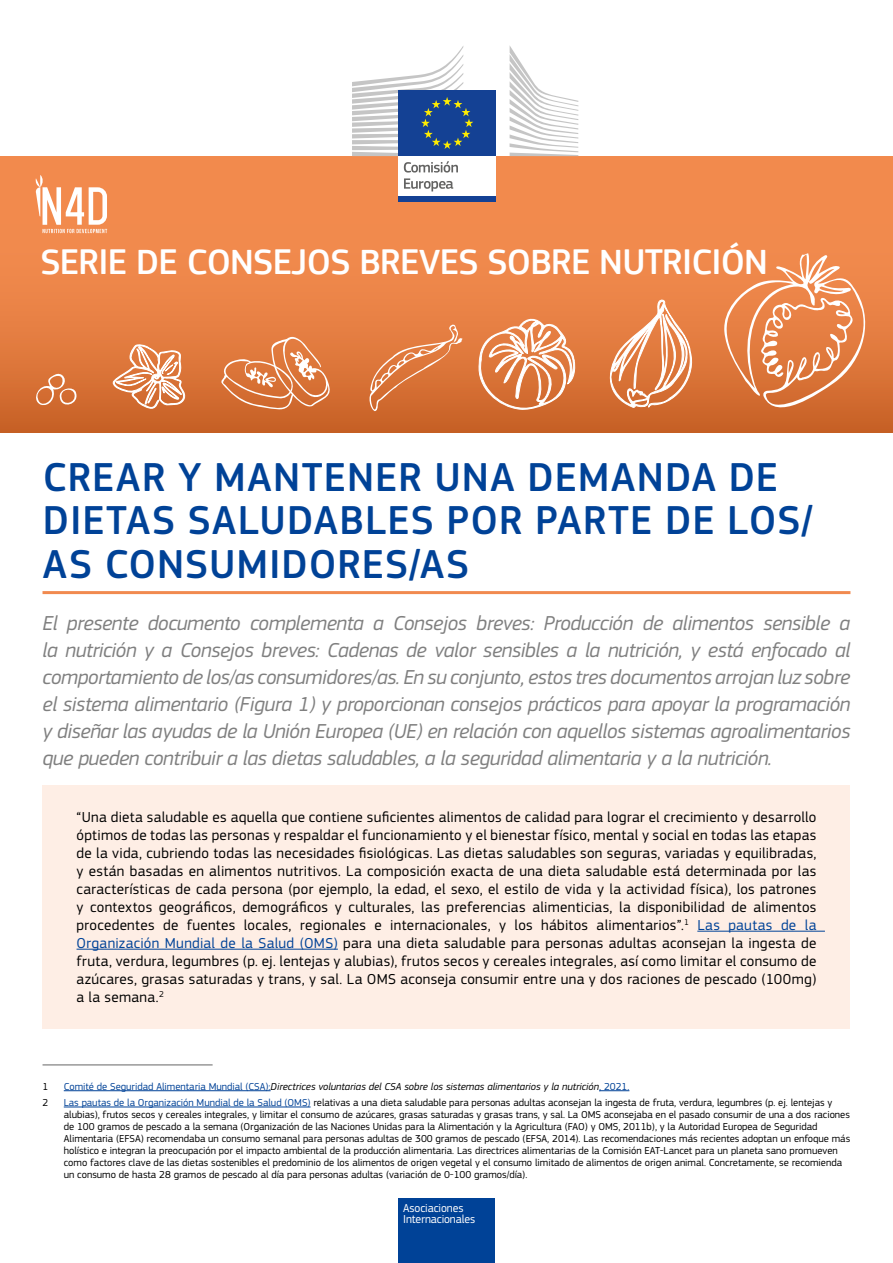
<style>
.page{position:relative;width:893px;height:1263px;background:#fff}
.page>*{position:absolute;margin:0;border:0;box-sizing:border-box;transform-origin:0 0}
.t1{font:500 42px/43.5px "EC Square Sans Pro";letter-spacing:.025em;color:#004297}
.t2{font:500 36.75px "EC Square Sans Pro";letter-spacing:-.02em;color:#fff}
.t3{font:italic 21px/27px "EC Square Sans Pro";letter-spacing:-.02em;color:#808080;text-align:justify}
.t4{font:15px/18px "EC Square Sans Pro";letter-spacing:.02em;color:#000;text-align:justify}
.t5{font:12px/10.5px "EC Square Sans Pro";letter-spacing:-.01em;color:#fff}
.t6{font:10.5px/12px "EC Square Sans Pro";color:#000}
.t7{font:italic 10.5px "EC Square Sans Pro";color:#000}
.s1{color:#004297}
.s2{font-style:normal;color:#004297}
</style>
<div class="page">
<div style="left:0;top:156px;width:893px;height:276px;background:linear-gradient(to bottom,#fc9456,#d16b30)"></div>
<svg style="left:605px;top:299px;width:92px;height:111px;background:#e59465"></svg>
<svg style="left:475px;top:316px;width:101px;height:102px"></svg>
<svg style="left:367px;top:323px;width:100px;height:96px;background:#dc7c45"></svg>
<svg style="left:720px;top:253px;width:156px;height:170px;background:#e48b56"></svg>
<svg style="left:112px;top:344px;width:75px;height:66px"></svg>
<svg style="left:220px;top:336px;width:111px;height:77px;background:#de8754"></svg>
<svg style="left:31px;top:372px;width:48px;height:38px;background:#da804d"></svg>
<svg style="left:35px;top:175px;width:72px;height:58px"></svg>
<hr style="left:43px;top:591px;width:807px;height:3px;background:#f18a4f">
<div style="left:43px;top:785px;width:807px;height:244px;background:#feeee5"></div>
<hr style="left:697px;top:931px;width:128px;height:1px;background:#004297">
<hr style="left:77px;top:949px;width:261px;height:1px;background:#004297">
<hr style="left:43px;top:1064px;width:170px;height:1px;background:#666">
<hr style="left:64px;top:1090px;width:207px;height:1px;background:#004297">
<hr style="left:599px;top:1090px;width:30px;height:1px;background:#004297">
<hr style="left:64px;top:1107px;width:247px;height:1px;background:#004297">
<div style="left:398px;top:1198px;width:97px;height:65px;background:#004297"></div>
<div style="left:398px;top:154px;width:98px;height:43px;background:#fff"></div>
<div style="left:398px;top:91px;width:98px;height:65px;background:#144194"></div>
<div style="left:398px;top:196px;width:98px;height:6px;background:#144194"></div>
<svg style="left:510px;top:46px;width:68px;height:110px"></svg>
<svg style="left:352px;top:46px;width:121px;height:145px"></svg>
<h2 class="t2" style="left:40px;top:240px;width:729px">SERIE DE CONSEJOS BREVES SOBRE NUTRICIÓN</h2>
<h1 class="t1" style="left:43px;top:456px;width:772px">CREAR Y MANTENER UNA DEMANDA DE<br>DIETAS SALUDABLES POR PARTE DE LOS/<br>AS CONSUMIDORES/AS</h1>
<p class="t3" style="left:43px;top:610px;width:809px">El presente documento complementa a Consejos breves: Producción de alimentos sensible a la nutrición y a Consejos breves: Cadenas de valor sensibles a la nutrición, y está enfocado al comportamiento de los/as consumidores/as. En su conjunto, estos tres documentos arrojan luz sobre el sistema alimentario (Figura 1) y proporcionan consejos prácticos para apoyar la programación y diseñar las ayudas de la Unión Europea (UE) en relación con aquellos sistemas agroalimentarios que pueden contribuir a las dietas saludables, a la seguridad alimentaria y a la nutrición.</p>
<p class="t4" style="left:77px;top:808px;width:741px">“Una dieta saludable es aquella que contiene suficientes alimentos de calidad para lograr el crecimiento y desarrollo óptimos de todas las personas y respaldar el funcionamiento y el bienestar físico, mental y social en todas las etapas de la vida, cubriendo todas las necesidades fisiológicas. Las dietas saludables son seguras, variadas y equilibradas, y están basadas en alimentos nutritivos. La composición exacta de una dieta saludable está determinada por las características de cada persona (por ejemplo, la edad, el sexo, el estilo de vida y la actividad física), los patrones y contextos geográficos, demográficos y culturales, las preferencias alimenticias, la disponibilidad de alimentos procedentes de fuentes locales, regionales e internacionales, y los hábitos alimentarios”.<sup>1</sup> <span class="s1">Las pautas de la Organización Mundial de la Salud (OMS)</span> para una dieta saludable para personas adultas aconsejan la ingesta de fruta, verdura, legumbres (p. ej. lentejas y alubias), frutos secos y cereales integrales, así como limitar el consumo de azúcares, grasas saturadas y trans, y sal. La OMS aconseja consumir entre una y dos raciones de pescado (100mg) a la semana.<sup>2</sup></p>
<p class="t6" style="left:43px;top:1080px;width:7px">1</p>
<p class="t7" style="left:64px;top:1080px;width:567px"><span class="s2">Comité de Seguridad Alimentaria Mundial (CSA):</span>Directrices voluntarias del CSA sobre los sistemas alimentarios y la nutrición<span class="s2">, 2021.</span></p>
<p class="t6" style="left:43px;top:1096px;width:7px">2</p>
<p class="t6" style="left:64px;top:1096px;width:788px"><span class="s1">Las pautas de la Organización Mundial de la Salud (OMS)</span> relativas a una dieta saludable para personas adultas aconsejan la ingesta de fruta, verdura, legumbres (p. ej. lentejas y alubias), frutos secos y cereales integrales, y limitar el consumo de azúcares, grasas saturadas y grasas trans, y sal. La OMS aconsejaba en el pasado consumir de una a dos raciones de 100 gramos de pescado a la semana (Organización de las Naciones Unidas para la Alimentación y la Agricultura (FAO) y OMS, 2011b), y la Autoridad Europea de Seguridad Alimentaria (EFSA) recomendaba un consumo semanal para personas adultas de 300 gramos de pescado (EFSA, 2014). Las recomendaciones más recientes adoptan un enfoque más holístico e integran la preocupación por el impacto ambiental de la producción alimentaria. Las directrices alimentarias de la Comisión EAT-Lancet para un planeta sano promueven como factores clave de las dietas sostenibles el predominio de los alimentos de origen vegetal y el consumo limitado de alimentos de origen animal. Concretamente, se recomienda un consumo de hasta 28 gramos de pescado al día para personas adultas (variación de 0-100 gramos/día).</p>
<p class="t5" style="left:403px;top:1203px;width:73px">Asociaciones<br>Internacionales</p>
</div>
